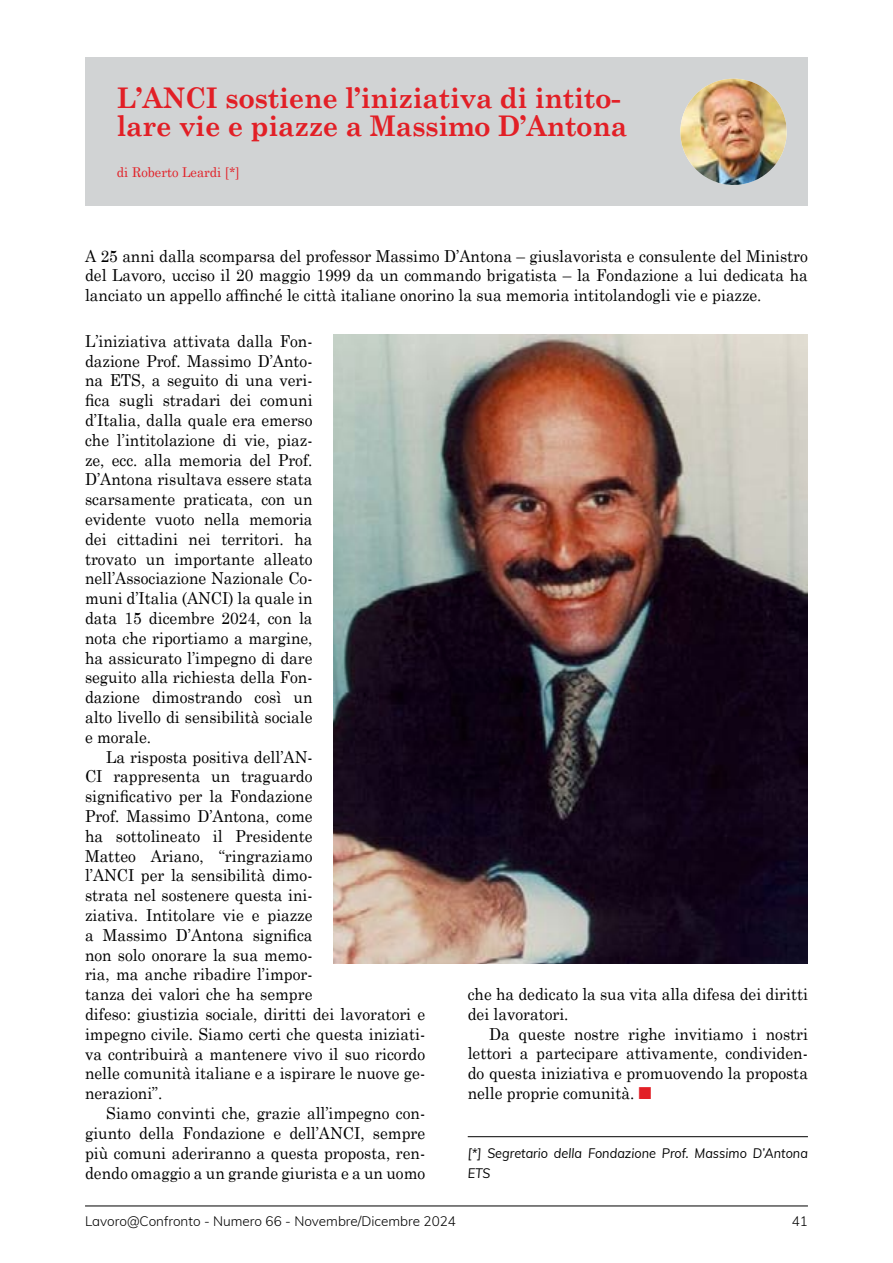
<style>
.page{position:relative;width:893px;height:1263px;background:#fff}
.page>*{position:absolute;margin:0;border:0;box-sizing:border-box;transform-origin:0 0}
.t1{font:700 28.5px/28.5px "Century Schoolbook";letter-spacing:-.01em;color:#e21f26;scale:.95 1}
.t2{font:16.5px/19.8px "Century Schoolbook";color:#000;text-align:justify;scale:.94 1}
.t3{font:italic 13.5px/19.8px "Muli";color:#000;scale:.94 1}
.t4{font:300 13.5px "Muli";color:#000}
.t5{font:13.5px "Century Schoolbook";color:#e21f26;scale:.95 1}
.s1{font-family:"Monotype Sorts";color:#e21f26}
</style>
<div class="page">
<hr style="left:85px;top:1205px;width:723px;height:1px;background:#000">
<div style="left:85px;top:57px;width:723px;height:149px;background:#d1d3d4"></div>
<img style="left:680px;top:79px;width:107px;height:106px;border-radius:52px">
<img style="left:334px;top:335px;width:474px;height:628px">
<hr style="left:468px;top:1136px;width:340px;height:1px;background:#000">
<h1 class="t1" style="left:117px;top:82px;width:539px">L’ANCI sostiene l’iniziativa di intito&shy;lare vie e piazze a Massimo D’Antona</h1>
<p class="t5" style="left:117px;top:164px;width:131px">di Roberto Leardi [*]</p>
<p class="t2" style="left:85px;top:245px;width:770px">A 25 anni dalla scomparsa del professor Massimo D’Antona – giuslavorista e consulente del Ministro del Lavoro, ucciso il 20 maggio 1999 da un commando brigatista – la Fondazione a lui dedicata ha lanciato un appello affinché le città italiane onorino la sua memoria intitolandogli vie e piazze.</p>
<p class="t2" style="left:85px;top:330px;width:244px">L’iniziativa attivata dalla Fon&shy;dazione Prof. Massimo D’Anto&shy;na ETS, a seguito di una veri&shy;fica sugli stradari dei comuni d’Italia, dalla quale era emerso che l’intitolazione di vie, piaz&shy;ze, ecc. alla memoria del Prof.<br>D’Antona risultava essere stata scarsamente praticata, con un evidente vuoto nella memoria dei cittadini nei territori. ha trovato un importante alleato nell’Associazione Nazionale Co&shy;muni d’Italia (ANCI) la quale in data 15 dicembre 2024, con la nota che riportiamo a margine, ha assicurato l’impegno di dare seguito alla richiesta della Fon&shy;dazione dimostrando così un alto livello di sensibilità sociale e morale.</p>
<p class="t2" style="left:85px;top:746px;width:363px;text-align:left;text-indent:21px">La risposta positiva dell’AN-<br>CI rappresenta un traguardo<br>significativo per la Fondazione<br>Prof. Massimo D’Antona, come<br>ha sottolineato il Presidente<br>Matteo Ariano, “ringraziamo<br>l’ANCI per la sensibilità dimo-<br>strata nel sostenere questa ini-<br>ziativa. Intitolare vie e piazze<br>a Massimo D’Antona significa<br>non solo onorare la sua memo-<br>ria, ma anche ribadire l’impor-<br>tanza dei valori che ha sempre<br>difeso: giustizia sociale, diritti dei lavoratori e impegno civile. Siamo certi che questa iniziati&shy;va contribuirà a mantenere vivo il suo ricordo nelle comunità italiane e a ispirare le nuove ge&shy;nerazioni”.</p>
<p class="t2" style="left:85px;top:1103px;width:363px;text-indent:21px">Siamo convinti che, grazie all’impegno con&shy;giunto della Fondazione e dell’ANCI, sempre più comuni aderiranno a questa proposta, ren&shy;dendo omaggio a un grande giurista e a un uomo</p>
<p class="t2" style="left:468px;top:984px;width:363px">che ha dedicato la sua vita alla difesa dei diritti dei lavoratori.</p>
<p class="t2" style="left:468px;top:1023px;width:363px;text-indent:21px">Da queste nostre righe invitiamo i nostri lettori a partecipare attivamente, condividen&shy;do questa iniziativa e promuovendo la proposta nelle proprie comunità. <span class="s1">n</span></p>
<p class="t3" style="left:468px;top:1143px;width:363px">[*] Segretario della Fondazione Prof. Massimo D’Antona<br>ETS</p>
<p class="t4" style="left:85px;top:1212px;width:372px">Lavoro@Confronto - Numero 66 - Novembre/Dicembre 2024</p>
<p class="t4" style="left:792px;top:1212px;width:18px">41</p>
</div>
